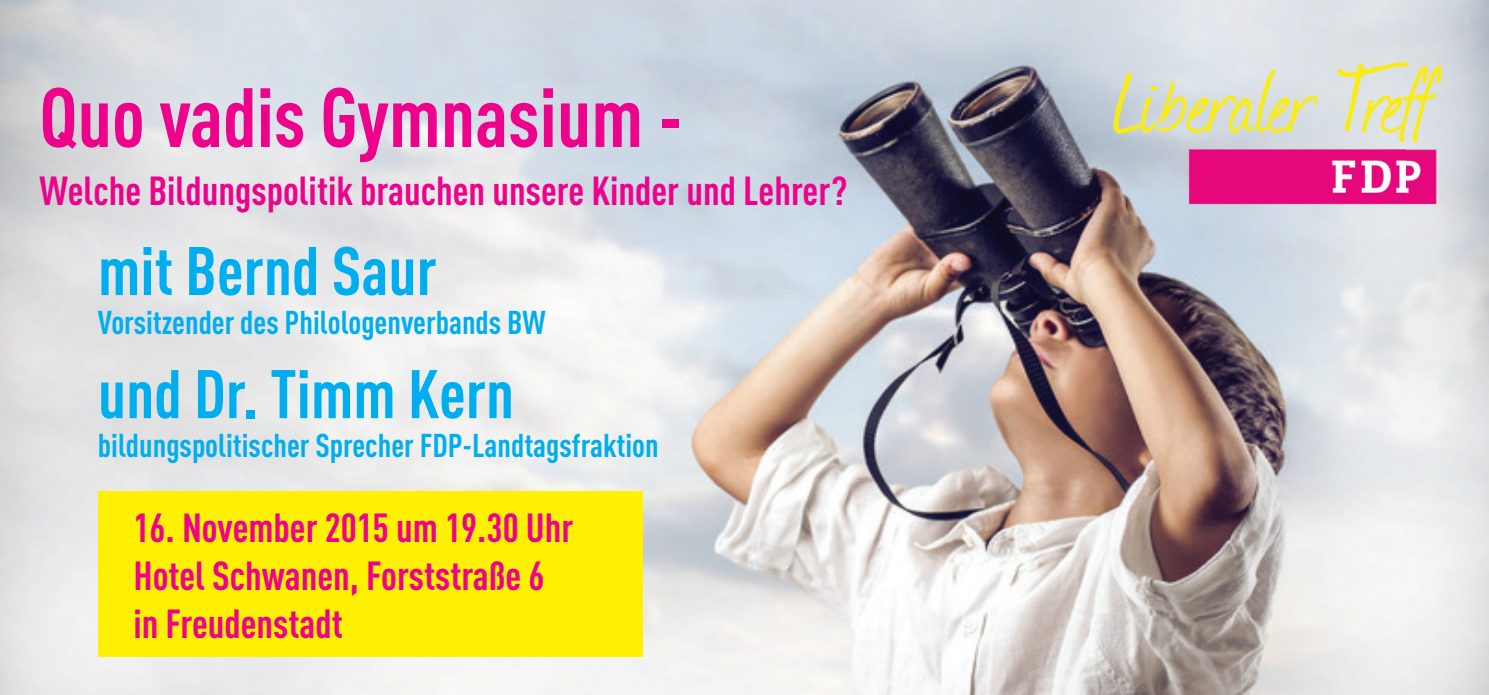
<style>
.page{position:relative;width:1489px;height:695px;background:#fff}
.page>*{position:absolute;margin:0;border:0;box-sizing:border-box;transform-origin:0 0}
.t1{font:700 condensed 82.5px "DINOT";color:#ed028c}
.t2{font:700 condensed 67.5px "DINOT";color:#00aeef}
.t3{font:700 condensed 40px/48px "DINOT";color:#ed028c}
.t4{font:700 condensed 32.5px "DINOT";color:#00aeef}
</style>
<div class="page">
<img style="left:0;top:0;width:1488px;height:694px">
<div style="left:98px;top:491px;width:544px;height:166px;background:#fff101"></div>
<img style="left:1097px;top:49px;width:385px;height:177px">
<h1 class="t1" style="left:39px;top:67px;width:644px">Quo vadis Gymnasium -</h1>
<p class="t3" style="left:39px;top:166px;width:809px">Welche Bildungspolitik brauchen unsere Kinder und Lehrer?</p>
<h2 class="t2" style="left:98px;top:230px;width:340px">mit Bernd Saur</h2>
<p class="t4" style="left:98px;top:303px;width:449px">Vorsitzender des Philologenverbands BW</p>
<h2 class="t2" style="left:98px;top:353px;width:417px">und Dr. Timm Kern</h2>
<p class="t4" style="left:98px;top:426px;width:562px">bildungspolitischer Sprecher FDP-Landtagsfraktion</p>
<p class="t3" style="left:133px;top:503px;width:441px">16. November 2015 um 19.30 Uhr<br>Hotel Schwanen, Forststraße 6 in Freudenstadt</p>
</div>
